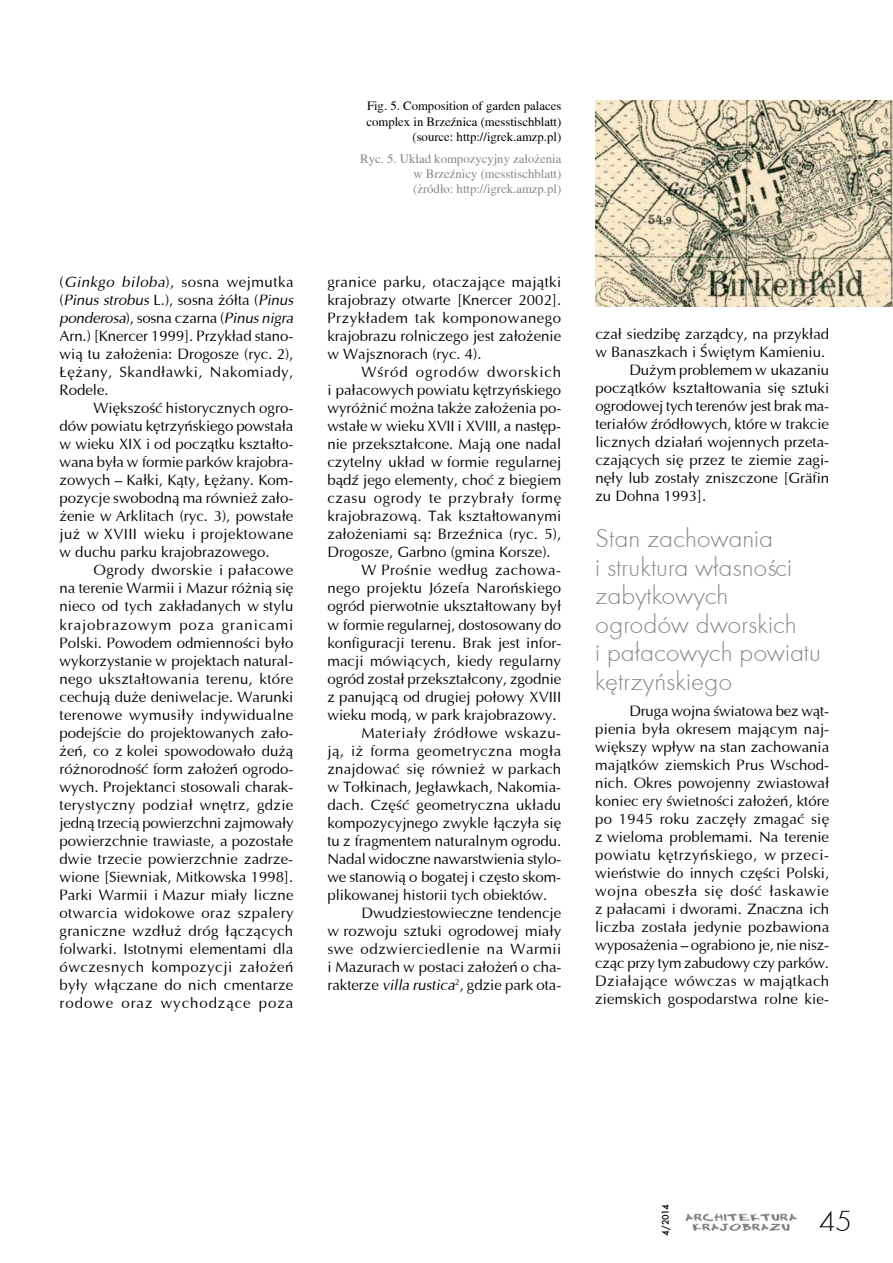
<style>
.page{position:relative;width:893px;height:1263px;background:#fff}
.page>*{position:absolute;margin:0;border:0;box-sizing:border-box;transform-origin:0 0}
.t1{font:30px "Futura TEE Ligh";color:#000}
.t2{font:27px/28.5px "Futura TEE Ligh";color:#878787}
.t3{font:15px/18px "Ottawa";color:#000;text-align:justify}
.t4{font:15px "Ottawa";letter-spacing:.035em;color:#000}
.t5{font:15px "Ottawa";letter-spacing:.02em;color:#000}
.t6{font:15px "Ottawa";letter-spacing:.04em;color:#000}
.t7{font:15px "Ottawa";letter-spacing:.03em;color:#000}
.t8{font:15px "Ottawa";letter-spacing:.025em;color:#000}
.t9{font:15px "Ottawa";letter-spacing:.06em;color:#000}
.t10{font:12.75px/15.3px "Toronto";color:#000;text-align:right}
.t11{font:12.75px/15.3px "Toronto";color:#878787;text-align:justify}
.t12{font:500 10.05px "Futura TEE";color:#000}
.s1{font-style:italic}
</style>
<div class="page">
<img style="left:685px;top:1213px;width:112px;height:18px">
<img style="left:595px;top:101px;width:298px;height:205px">
<p class="t3" style="left:60px;top:273px;width:236px">(<span class="s1">Ginkgo biloba</span>), sosna wejmutka (<span class="s1">Pinus strobus</span> L.), sosna żółta (<span class="s1">Pinus ponderosa</span>), sosna czarna (<span class="s1">Pinus nigra </span>Arn.) [Knercer 1999]. Przykład stano&shy;wią tu założenia: Drogosze (ryc. 2), Łężany, Skandławki, Nakomiady, Rodele.</p>
<p class="t3" style="left:60px;top:399px;width:235px;text-indent:34px">Większość historycznych ogro&shy;dów powiatu kętrzyńskiego powstała w wieku XIX i od początku kształto&shy;wana była w formie parków krajobra&shy;zowych – Kałki, Kąty, Łężany. Kom&shy;pozycje swobodną ma również zało&shy;żenie w Arklitach (ryc. 3), powstałe już w XVIII wieku i projektowane w duchu parku krajobrazowego.</p>
<p class="t3" style="left:60px;top:561px;width:236px;text-indent:34px">Ogrody dworskie i pałacowe na terenie Warmii i Mazur różnią się nieco od tych zakładanych w stylu krajobrazowym poza granicami Polski. Powodem odmienności było wykorzystanie w projektach natural&shy;nego ukształtowania terenu, które cechują duże deniwelacje. Warunki terenowe wymusiły indywidualne podejście do projektowanych zało&shy;żeń, co z kolei spowodowało dużą różnorodność form założeń ogrodo&shy;wych. Projektanci stosowali charak&shy;terystyczny podział wnętrz, gdzie jedną trzecią powierzchni zajmowały powierzchnie trawiaste, a pozostałe dwie trzecie powierzchnie zadrze&shy;wione [Siewniak, Mitkowska 1998].<br>Parki Warmii i Mazur miały liczne otwarcia widokowe oraz szpalery graniczne wzdłuż dróg łączących folwarki. Istotnymi elementami dla ówczesnych kompozycji założeń były włączane do nich cmentarze rodowe oraz wychodzące poza</p>
<p class="t10" style="left:366px;top:98px;width:196px">Fig. 5. Composition of garden palaces complex in Brzeźnica (messtischblatt) (source: http://igrek.amzp.pl)</p>
<p class="t11" style="left:413px;top:151px;width:150px;text-indent:-53px">Ryc. 5. Układ kompozycyjny założenia w Brzeźnicy (messtischblatt) (żródło: http://igrek.amzp.pl)</p>
<p class="t3" style="left:327px;top:273px;width:235px">granice parku, otaczające majątki krajobrazy otwarte [Knercer 2002].<br>Przykładem tak komponowanego krajobrazu rolniczego jest założenie w Wajsznorach (ryc. 4).</p>
<p class="t9" style="left:361px;top:363px;width:201px">Wśród ogrodów dworskich</p>
<p class="t3" style="left:327px;top:381px;width:235px">i pałacowych powiatu kętrzyńskiego</p>
<p class="t3" style="left:327px;top:399px;width:236px">wyróżnić można także założenia po-</p>
<p class="t3" style="left:327px;top:417px;width:235px">wstałe w wieku XVII i XVIII, a następ-</p>
<p class="t3" style="left:327px;top:435px;width:235px">nie przekształcone. Mają one nadal</p>
<p class="t3" style="left:327px;top:453px;width:235px">czytelny układ w formie regularnej</p>
<p class="t3" style="left:327px;top:471px;width:235px">bądź jego elementy, choć z biegiem</p>
<p class="t6" style="left:327px;top:489px;width:235px">czasu ogrody te przybrały formę</p>
<p class="t3" style="left:327px;top:507px;width:235px">krajobrazową. Tak kształtowanymi</p>
<p class="t3" style="left:327px;top:525px;width:235px">założeniami są: Brzeźnica (ryc. 5),</p>
<p class="t3" style="left:327px;top:543px;width:225px">Drogosze, Garbno (gmina Korsze).</p>
<p class="t8" style="left:361px;top:561px;width:201px">W Prośnie według zachowa-</p>
<p class="t5" style="left:327px;top:579px;width:235px">nego projektu Józefa Narońskiego</p>
<p class="t3" style="left:327px;top:597px;width:235px">ogród pierwotnie ukształtowany był</p>
<p class="t3" style="left:327px;top:615px;width:235px">w formie regularnej, dostosowany do</p>
<p class="t3" style="left:327px;top:633px;width:235px">konfiguracji terenu. Brak jest infor-</p>
<p class="t3" style="left:327px;top:651px;width:235px">macji mówiących, kiedy regularny</p>
<p class="t3" style="left:327px;top:669px;width:235px">ogród został przekształcony, zgodnie</p>
<p class="t3" style="left:327px;top:687px;width:235px">z panującą od drugiej połowy XVIII</p>
<p class="t3" style="left:327px;top:705px;width:231px">wieku modą, w park krajobrazowy.</p>
<p class="t4" style="left:361px;top:723px;width:201px">Materiały źródłowe wskazu-</p>
<p class="t7" style="left:327px;top:741px;width:235px">ją, iż forma geometryczna mogła</p>
<p class="t3" style="left:327px;top:759px;width:235px">znajdować się również w parkach</p>
<p class="t3" style="left:327px;top:777px;width:235px">w Tołkinach, Jegławkach, Nakomia-</p>
<p class="t3" style="left:327px;top:795px;width:235px">dach. Część geometryczna układu</p>
<p class="t3" style="left:327px;top:813px;width:235px">kompozycyjnego zwykle łączyła się</p>
<p class="t3" style="left:327px;top:831px;width:235px">tu z fragmentem naturalnym ogrodu.</p>
<p class="t3" style="left:327px;top:849px;width:236px">Nadal widoczne nawarstwienia stylo-</p>
<p class="t3" style="left:327px;top:867px;width:235px">we stanowią o bogatej i często skom-</p>
<p class="t3" style="left:327px;top:885px;width:221px">plikowanej historii tych obiektów.</p>
<p class="t3" style="left:361px;top:903px;width:201px">Dwudziestowieczne tendencje</p>
<p class="t3" style="left:327px;top:921px;width:235px">w rozwoju sztuki ogrodowej miały</p>
<p class="t4" style="left:327px;top:939px;width:235px">swe odzwierciedlenie na Warmii</p>
<p class="t3" style="left:327px;top:957px;width:236px">i Mazurach w postaci założeń o cha-</p>
<p class="t3" style="left:327px;top:975px;width:235px">rakterze <span class="s1">villa rustica</span><sup>2</sup>, gdzie park ota-</p>
<p class="t3" style="left:595px;top:325px;width:235px">czał siedzibę zarządcy, na przykład</p>
<p class="t3" style="left:595px;top:343px;width:231px">w Banaszkach i Świętym Kamieniu.</p>
<p class="t3" style="left:629px;top:361px;width:201px">Dużym problemem w ukazaniu</p>
<p class="t3" style="left:595px;top:379px;width:235px">początków kształtowania się sztuki</p>
<p class="t3" style="left:595px;top:397px;width:235px">ogrodowej tych terenów jest brak ma-</p>
<p class="t3" style="left:595px;top:415px;width:235px">teriałów źródłowych, które w trakcie</p>
<p class="t3" style="left:595px;top:433px;width:235px">licznych działań wojennych przeta-</p>
<p class="t3" style="left:595px;top:451px;width:235px">czających się przez te ziemie zagi-</p>
<p class="t3" style="left:595px;top:469px;width:235px">nęły lub zostały zniszczone [Gräfin</p>
<p class="t3" style="left:595px;top:487px;width:112px">zu Dohna 1993].</p>
<h2 class="t2" style="left:595px;top:524px;width:227px">Stan zachowania<br>i struktura własności zabytkowych ogrodów dworskich<br>i pałacowych powiatu kętrzyńskiego</h2>
<p class="t3" style="left:595px;top:702px;width:235px;text-indent:34px">Druga wojna światowa bez wąt&shy;pienia była okresem mającym naj&shy;większy wpływ na stan zachowania majątków ziemskich Prus Wschod&shy;nich. Okres powojenny zwiastował koniec ery świetności założeń, które po 1945 roku zaczęły zmagać się z wieloma problemami. Na terenie powiatu kętrzyńskiego, w przeci&shy;wieństwie do innych części Polski, wojna obeszła się dość łaskawie z pałacami i dworami. Znaczna ich liczba została jedynie pozbawiona wyposażenia – ograbiono je, nie nisz&shy;cząc przy tym zabudowy czy parków.<br>Działające wówczas w majątkach ziemskich gospodarstwa rolne kie-</p>
<p class="t12" style="left:659px;top:1236px;width:33px;rotate:-90deg">4/2014</p>
<h1 class="t1" style="left:819px;top:1204px;width:34px">45</h1>
</div>
